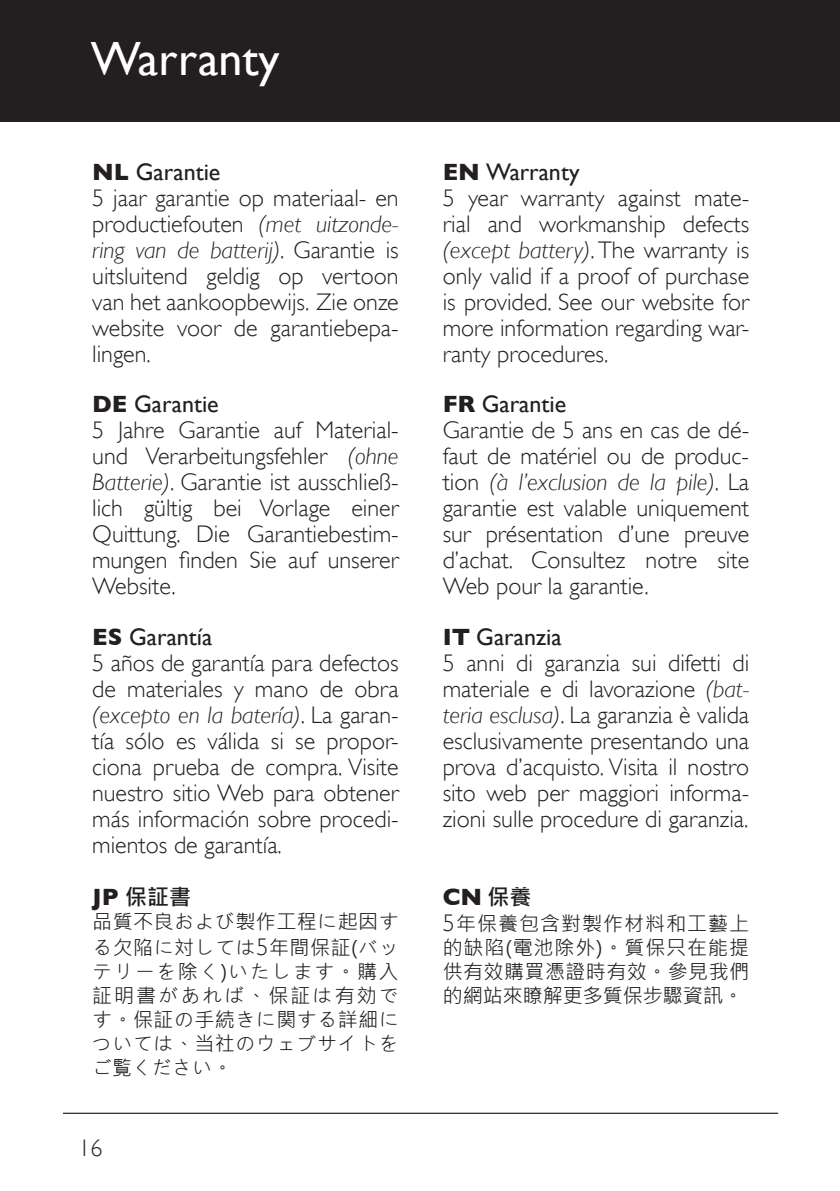
<style>
.page{position:relative;width:840px;height:1191px;background:#fff}
.page>*{position:absolute;margin:0;border:0;box-sizing:border-box;transform-origin:0 0}
.t1{font:48px "Gill Sans";color:#fff}
.t2{font:300 24px/26px "Gill Sans";color:#231f20}
.t3{font:700 24px "Gill Sans";color:#231f20}
.t4{font:700 22px "Microsoft Jheng Hei";color:#231f20}
.t5{font:20px/24px "Microsoft Jheng Hei";letter-spacing:.02em;color:#231f20;text-align:justify}
.s1{font-weight:700}
.s2{font-weight:400}
.s3{font-style:italic}
.s4{font-family:"Gill Sans";font-size:24px}
.s5{font-family:"Gill Sans";font-weight:300;font-size:24px}
.s6{font-family:"Microsoft Jheng Hei";font-size:22px}
</style>
<div class="page">
<div style="left:0;top:0;width:839px;height:121px;background:#231f20"></div>
<hr style="left:63px;top:1112px;width:714px;height:2px;background:#231f20">
<h1 class="t1" style="left:91px;top:39px;width:190px">Warranty</h1>
<p class="t2" style="left:92px;top:161px;width:308px"><span class="s1">NL</span> <span class="s2">Garantie<br></span>5 jaar garantie op materiaal- en productiefouten <span class="s3">(met uitzonde&shy;ring van de batterij)</span>. Garantie is uitsluitend geldig op vertoon van het aankoopbewijs. Zie onze website voor de garantiebepa&shy;lingen.</p>
<p class="t2" style="left:92px;top:393px;width:308px"><span class="s1">DE</span> <span class="s2">Garantie<br></span>5 Jahre Garantie auf Material&shy;und Verarbeitungsfehler <span class="s3">(ohne<br>Batterie)</span>. Garantie ist ausschließ&shy;lich gültig bei Vorlage einer<br>Quittung. Die Garantiebestim&shy;mungen finden Sie auf unserer<br>Website.</p>
<p class="t2" style="left:92px;top:625px;width:308px"><span class="s1">ES</span> <span class="s2">Garantía<br></span>5 años de garantía para defectos de materiales y mano de obra <span class="s3">(excepto en la batería)</span>. La garan&shy;tía sólo es válida si se propor&shy;ciona prueba de compra. Visite nuestro sitio Web para obtener más información sobre procedi&shy;mientos de garantía.</p>
<p class="t4" style="left:92px;top:883px;width:100px"><span class="s4">JP</span> 保証書</p>
<p class="t5" style="left:92px;top:908px;width:308px;line-height:26px">品質不良および製作工程に起因する欠陥に対しては<span class="s5">5</span>年間保証(バッ</p>
<p class="t5" style="left:92px;top:959px;width:308px">テリーを除く)いたします。購入証明書があれば、保証は有効です。保証の手続きに関する詳細については、当社のウェブサイトをご覧ください。</p>
<p class="t2" style="left:79px;top:1136px;width:25px">16</p>
<p class="t2" style="left:442px;top:161px;width:308px"><span class="s1">EN</span> <span class="s2">Warranty<br></span>5 year warranty against mate&shy;rial and workmanship defects <span class="s3">(except battery)</span>. The warranty is only valid if a proof of purchase is provided. See our website for more information regarding war&shy;ranty procedures.</p>
<p class="t2" style="left:442px;top:393px;width:308px"><span class="s1">FR</span> <span class="s2">Garantie<br></span>Garantie de 5 ans en cas de dé&shy;faut de matériel ou de produc&shy;tion <span class="s3">(à l’exclusion de la pile)</span>. La garantie est valable uniquement sur présentation d’une preuve d’achat. Consultez notre site<br>Web pour la garantie.</p>
<p class="t2" style="left:442px;top:625px;width:308px"><span class="s1">IT</span> <span class="s2">Garanzia<br></span>5 anni di garanzia sui difetti di materiale e di lavorazione <span class="s3">(bat&shy;teria esclusa)</span>. La garanzia è valida esclusivamente presentando una prova d’acquisto. Visita il nostro sito web per maggiori informa&shy;zioni sulle procedure di garanzia.</p>
<p class="t3" style="left:442px;top:886px;width:90px">CN <span class="s6">保養</span></p>
<p class="t5" style="left:442px;top:911px;width:308px"><span class="s5">5</span>年保養包含對製作材料和工藝上的缺陷(電池除外)。質保只在能提供有效購買憑證時有效。參見我們的網站來瞭解更多質保步驟資訊。</p>
</div>
